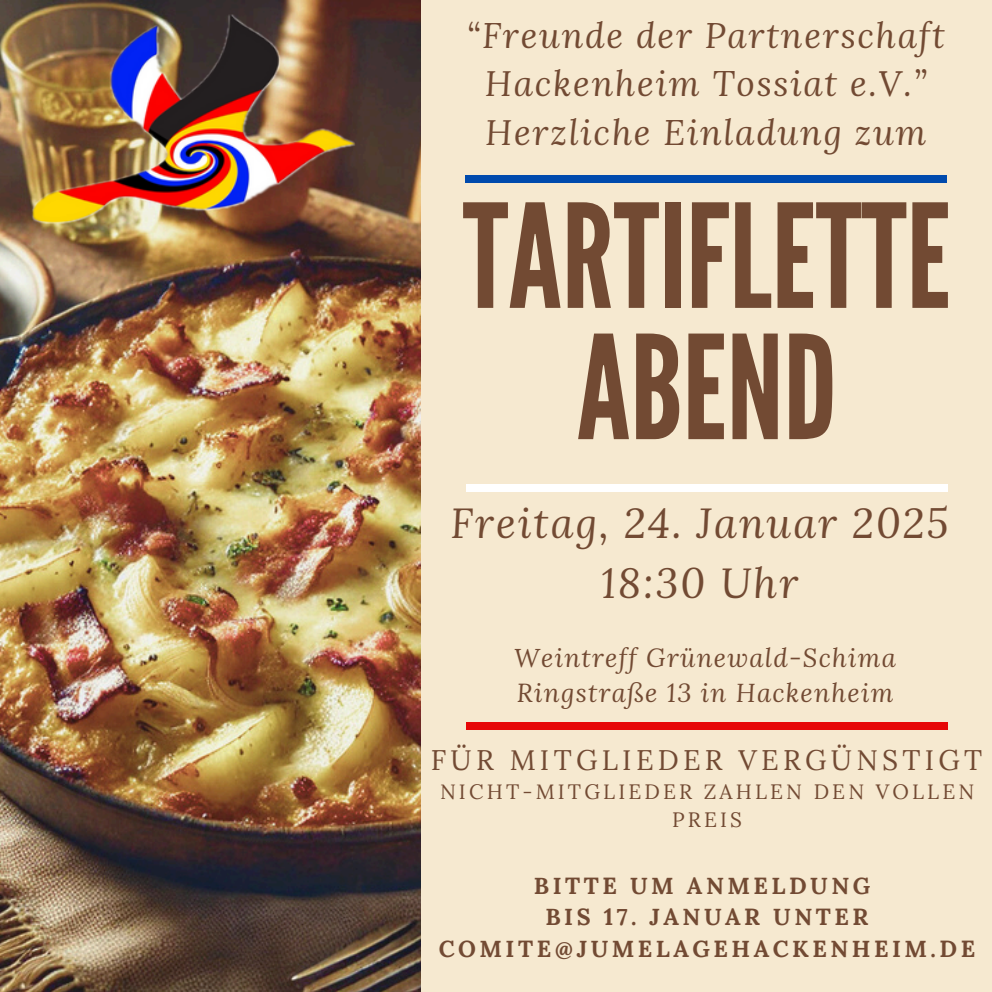
<style>
.page{position:relative;width:992px;height:992px;background:#f6e9d0}
.page>*{position:absolute;margin:0;border:0;box-sizing:border-box;transform-origin:0 0}
.t1{font:143.5px/131.2px "League Gothic";color:#724a33;text-align:center}
.t2{font:italic 41.5px/60px "Lora";letter-spacing:.05em;color:#724a33;text-align:center}
.t3{font:italic 35.25px/48.8px "Lora";letter-spacing:.05em;color:#724a33;text-align:center}
.t4{font:28.25px "Lora";letter-spacing:.15em;color:#724a33}
.t5{font:italic 25.75px/35.5px "Lora";letter-spacing:.05em;color:#724a33}
.t6{font:700 23.25px/31.2px "Lora";letter-spacing:.15em;color:#724a33;text-align:center}
.t7{font:20.75px/27.8px "Lora";letter-spacing:.15em;color:#724a33;text-align:center}
</style>
<div class="page">
<div style="left:465px;top:175px;width:482px;height:8px;background:#004aad"></div>
<div style="left:466px;top:484px;width:481px;height:8px;background:#fff"></div>
<div style="left:466px;top:722px;width:481px;height:8px;background:#e60707"></div>
<img style="left:0;top:0;width:420px;height:992px">
<img style="left:0;top:0;width:386px;height:257px">
<h3 class="t3" style="left:467px;top:10px;width:480px">“Freunde der Partnerschaft<br>Hackenheim Tossiat e.V.”<br>Herzliche Einladung zum</h3>
<h1 class="t1" style="left:463px;top:194px;width:489px">TARTIFLETTE<br>ABEND</h1>
<p class="t2" style="left:451px;top:492px;width:499px">Freitag, 24. Januar 2025<br>18:30 Uhr</p>
<p class="t5" style="left:514px;top:639px;width:383px">Weintreff Grünewald-Schima<br>Ringstraße 13 in Hackenheim</p>
<p class="t4" style="left:431px;top:741px;width:553px">FÜR MITGLIEDER VERGÜNSTIGT</p>
<p class="t7" style="left:440px;top:777px;width:536px">NICHT-MITGLIEDER ZAHLEN DEN VOLLEN<br>PREIS</p>
<h2 class="t6" style="left:439px;top:870px;width:538px">BITTE UM ANMELDUNG<br>BIS 17. JANUAR UNTER<br>COMITE@JUMELAGEHACKENHEIM.DE</h2>
</div>
